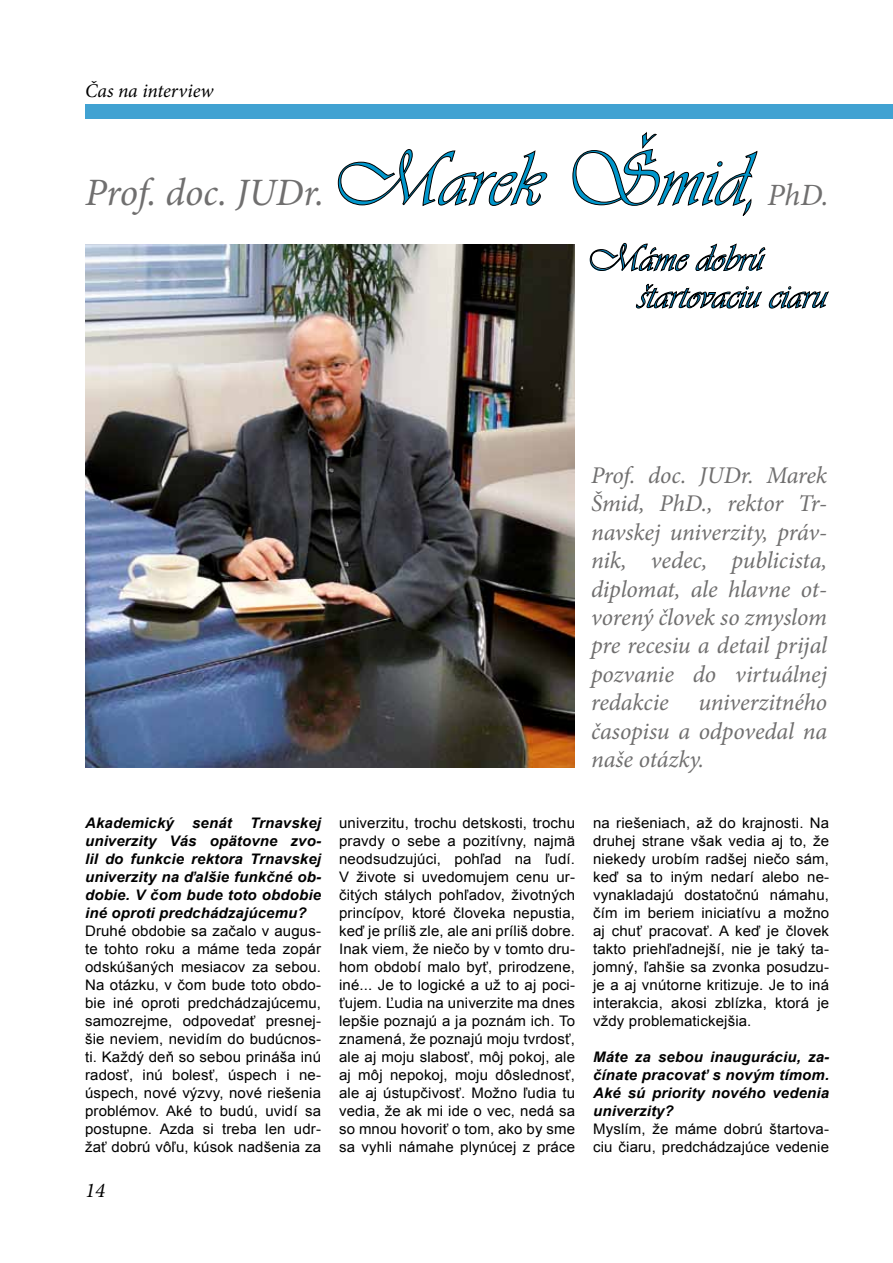
<style>
.page{position:relative;width:893px;height:1263px;background:#fff}
.page>*{position:absolute;margin:0;border:0;box-sizing:border-box;transform-origin:0 0}
.t1{font:39px/37.3px "Vivaldii";color:#0081bd}
.t2{font:italic 38.85px "Minion Pro";letter-spacing:-.005em;color:#706f6f}
.t3{font:italic 31.05px "Minion Pro";color:#706f6f}
.t4{font:italic 24px/28.5px "Minion Pro";letter-spacing:-.005em;color:#706f6f;text-align:justify}
.t5{font:italic 21px "Minion Pro";color:#000}
.t6{font:italic 19.5px "Minion Pro";color:#000}
.t7{font:14.55px/18px "Arial";letter-spacing:.01em;color:#000;text-align:justify}
.t8{font:italic 700 14.55px/18px "Arial";letter-spacing:.01em;color:#000;text-align:justify}
.s1{font-family:"Vivaldii";font-style:normal;font-size:79.8px;color:#0096cb}
</style>
<div class="page">
<div style="left:85px;top:104px;width:808px;height:15px;background:#41a2d2"></div>
<svg style="left:338px;top:149px;width:209px;height:57px"></svg>
<svg style="left:573px;top:132px;width:184px;height:84px"></svg>
<img style="left:85px;top:244px;width:489px;height:523px">
<svg style="left:590px;top:243px;width:99px;height:28px"></svg>
<svg style="left:696px;top:244px;width:69px;height:27px"></svg>
<svg style="left:636px;top:283px;width:126px;height:26px"></svg>
<svg style="left:769px;top:286px;width:60px;height:22px"></svg>
<h3 class="t6" style="left:85px;top:78px;width:130px">Čas na interview</h3>
<h2 class="t2" style="left:85px;top:166px;width:677px">Prof. doc. JUDr. <span class="s1">Marek Šmid,</span></h2>
<h3 class="t3" style="left:767px;top:174px;width:63px">PhD.</h3>
<h1 class="t1" style="left:638px;top:240px;width:190px;text-indent:-51px">Máme dobrú štartovaciu ciaru</h1>
<p class="t4" style="left:591px;top:461px;width:238px">Prof. doc. JUDr. Marek Šmid, PhD., rektor Tr&shy;navskej univerzity, práv&shy;nik, vedec, publicista, diplomat, ale hlavne ot&shy;vorený človek so zmyslom pre recesiu a detail prijal pozvanie do virtuálnej redakcie univerzitného časopisu a odpovedal na naše otázky.</p>
<p class="t8" style="left:85px;top:814px;width:238px">Akademický senát Trnavskej univerzity Vás opätovne zvo&shy;lil do funkcie rektora Trnavskej univerzity na ďalšie funkčné ob&shy;dobie. V čom bude toto obdobie iné oproti predchádzajúcemu?</p>
<p class="t7" style="left:85px;top:922px;width:238px">Druhé obdobie sa začalo v augus&shy;te tohto roku a máme teda zopár odskúšaných mesiacov za sebou.<br>Na otázku, v čom bude toto obdo&shy;bie iné oproti predchádzajúcemu, samozrejme, odpovedať presnej&shy;šie neviem, nevidím do budúcnos&shy;ti. Každý deň so sebou prináša inú radosť, inú bolesť, úspech i ne&shy;úspech, nové výzvy, nové riešenia problémov. Aké to budú, uvidí sa postupne. Azda si treba len udr&shy;žať dobrú vôľu, kúsok nadšenia za</p>
<h3 class="t5" style="left:85px;top:1176px;width:22px">14</h3>
<p class="t7" style="left:339px;top:814px;width:238px">univerzitu, trochu detskosti, trochu pravdy o sebe a pozitívny, najmä neodsudzujúci, pohľad na ľudí.<br>V živote si uvedomujem cenu ur&shy;čitých stálych pohľadov, životných princípov, ktoré človeka nepustia, keď je príliš zle, ale ani príliš dobre.<br>Inak viem, že niečo by v tomto dru&shy;hom období malo byť, prirodzene, iné... Je to logické a už to aj poci&shy;ťujem. Ľudia na univerzite ma dnes lepšie poznajú a ja poznám ich. To znamená, že poznajú moju tvrdosť, ale aj moju slabosť, môj pokoj, ale aj môj nepokoj, moju dôslednosť, ale aj ústupčivosť. Možno ľudia tu vedia, že ak mi ide o vec, nedá sa so mnou hovoriť o tom, ako by sme sa vyhli námahe plynúcej z práce</p>
<p class="t7" style="left:593px;top:814px;width:238px">na riešeniach, až do krajnosti. Na druhej strane však vedia aj to, že niekedy urobím radšej niečo sám, keď sa to iným nedarí alebo ne&shy;vynakladajú dostatočnú námahu, čím im beriem iniciatívu a možno aj chuť pracovať. A keď je človek takto priehľadnejší, nie je taký ta&shy;jomný, ľahšie sa zvonka posudzu&shy;je a aj vnútorne kritizuje. Je to iná interakcia, akosi zblízka, ktorá je vždy problematickejšia.</p>
<p class="t8" style="left:593px;top:1048px;width:238px">Máte za sebou inauguráciu, za&shy;čínate pracovať s novým tímom.<br>Aké sú priority nového vedenia univerzity?</p>
<p class="t7" style="left:593px;top:1120px;width:237px">Myslím, že máme dobrú štartova&shy;ciu čiaru, predchádzajúce vedenie</p>
</div>
